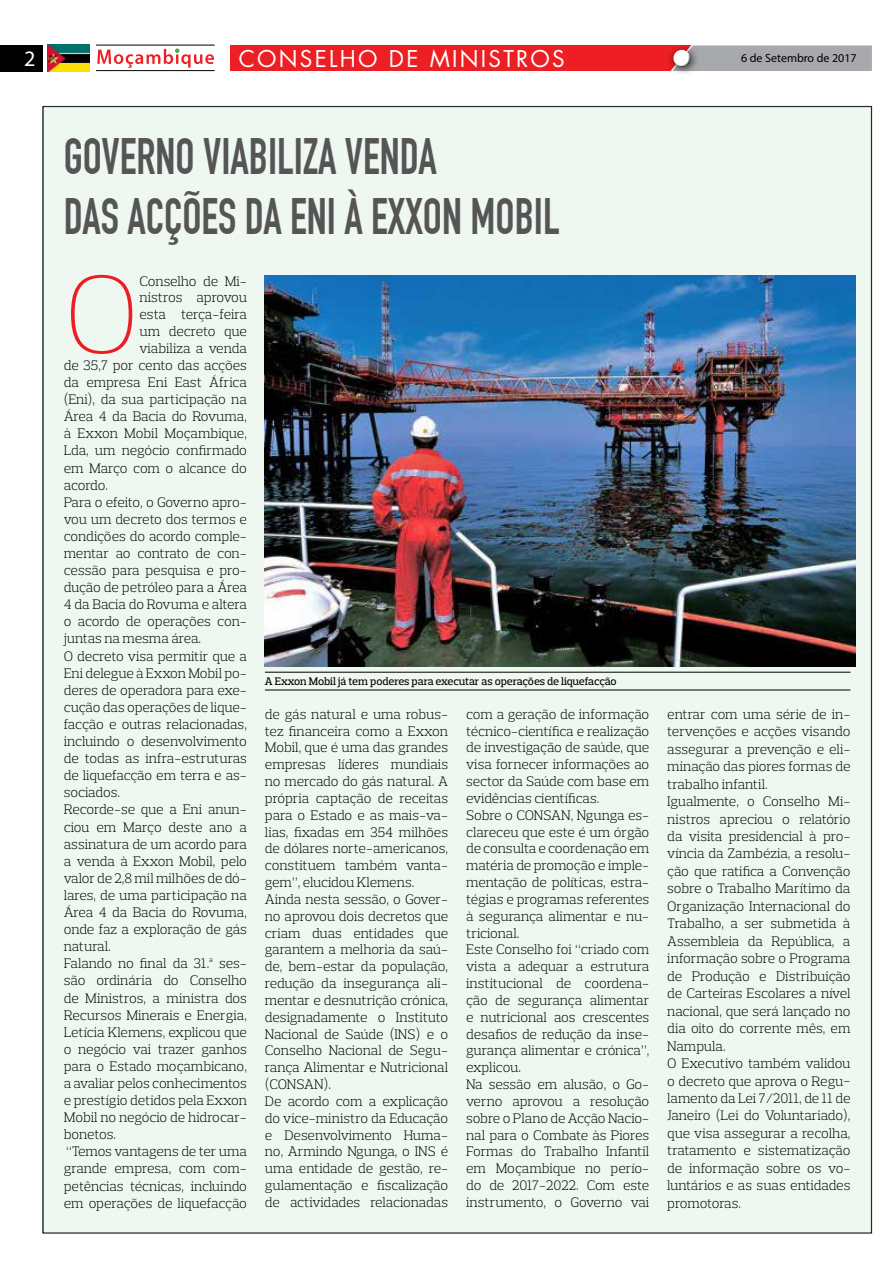
<style>
.page{position:relative;width:893px;height:1263px;background:#fff}
.page>*{position:absolute;margin:0;border:0;box-sizing:border-box;transform-origin:0 0}
.t1{font:200 112.95px "Prelo Slab";color:#ed1d24}
.t2{font:700 50.1px/60px "DIN Condensed";color:#555;scale:.9 1}
.t3{font:22.5px "Futura";letter-spacing:.1em;color:#fff}
.t4{font:22.2px "Myriad Pro";color:#fff}
.t5{font:300 14.1px/16.8px "Prelo Slab";letter-spacing:-.01em;color:#000}
.t6{font:12px "Myriad Pro";color:#000}
.t7{font:500 11.1px "Prelo Slab";letter-spacing:-.01em;color:#000}
</style>
<div class="page">
<img style="left:48px;top:45px;width:41px;height:26px">
<div style="left:43px;top:106px;width:829px;height:1127px;background:#eff7f1"></div>
<img style="left:265px;top:275px;width:590px;height:392px">
<div style="left:230px;top:45px;width:642px;height:26px;background:#ed1f24"></div>
<div style="left:699px;top:45px;width:173px;height:26px;background:#a7a9ac"></div>
<div style="left:0;top:45px;width:43px;height:26px;background:#000"></div>
<div style="left:667px;top:44px;width:32px;height:32px;background:#000;opacity:.75"></div>
<div style="left:672px;top:49px;width:20px;height:14px;background:#fff;opacity:.75"></div>
<div style="left:672px;top:52px;width:20px;height:17px;background:#000;opacity:.75"></div>
<hr style="left:96px;top:70px;width:119px;height:1px;background:#000">
<svg style="left:97px;top:48px;width:117px;height:20px"></svg>
<hr style="left:96px;top:45px;width:119px;height:1px;background:#000">
<hr style="left:265px;top:672px;width:585px;height:1px;background:#000">
<hr style="left:265px;top:690px;width:585px;height:1px;background:#000">
<h3 class="t4" style="left:24px;top:45px;width:13px">2</h3>
<h3 class="t3" style="left:239px;top:43px;width:327px">CONSELHO DE MINISTROS</h3>
<p class="t6" style="left:741px;top:51px;width:117px">6 de Setembro de 2017</p>
<h2 class="t2" style="left:64px;top:127px;width:552px">GOVERNO VIABILIZA VENDA<br>DAS ACÇÕES DA ENI À EXXON MOBIL</h2>
<h1 class="t1" style="left:64px;top:245px;width:77px">O</h1>
<p class="t5" style="left:140px;top:272px;width:109px">Conselho de Mi-</p>
<p class="t5" style="left:140px;top:289px;width:109px">nistros aprovou</p>
<p class="t5" style="left:140px;top:306px;width:109px">esta terça-feira</p>
<p class="t5" style="left:140px;top:323px;width:109px">um decreto que</p>
<p class="t5" style="left:140px;top:340px;width:109px">viabiliza a venda</p>
<p class="t5" style="left:64px;top:357px;width:185px">de 35,7 por cento das acções</p>
<p class="t5" style="left:64px;top:374px;width:185px">da empresa Eni East África</p>
<p class="t5" style="left:64px;top:391px;width:185px">(Eni), da sua participação na</p>
<p class="t5" style="left:64px;top:408px;width:185px">Área 4 da Bacia do Rovuma,</p>
<p class="t5" style="left:64px;top:425px;width:185px">à Exxon Mobil Moçambique,</p>
<p class="t5" style="left:64px;top:442px;width:185px">Lda, um negócio confirmado</p>
<p class="t5" style="left:64px;top:459px;width:185px">em Março com o alcance do</p>
<p class="t5" style="left:64px;top:476px;width:46px">acordo.</p>
<p class="t5" style="left:64px;top:493px;width:185px">Para o efeito, o Governo apro-</p>
<p class="t5" style="left:64px;top:511px;width:185px">vou um decreto dos termos e</p>
<p class="t5" style="left:64px;top:528px;width:185px">condições do acordo comple-</p>
<p class="t5" style="left:64px;top:545px;width:185px">mentar ao contrato de con-</p>
<p class="t5" style="left:64px;top:562px;width:185px">cessão para pesquisa e pro-</p>
<p class="t5" style="left:64px;top:579px;width:185px">dução de petróleo para a Área</p>
<p class="t5" style="left:64px;top:596px;width:185px">4 da Bacia do Rovuma e altera</p>
<p class="t5" style="left:64px;top:613px;width:185px">o acordo de operações con-</p>
<p class="t5" style="left:64px;top:630px;width:139px">juntas na mesma área.</p>
<p class="t5" style="left:64px;top:647px;width:185px">O decreto visa permitir que a</p>
<p class="t5" style="left:64px;top:664px;width:185px">Eni delegue à Exxon Mobil po-</p>
<p class="t5" style="left:64px;top:681px;width:185px">deres de operadora para exe-</p>
<p class="t5" style="left:64px;top:699px;width:185px">cução das operações de lique-</p>
<p class="t5" style="left:64px;top:716px;width:185px">facção e outras relacionadas,</p>
<p class="t5" style="left:64px;top:733px;width:185px">incluindo o desenvolvimento</p>
<p class="t5" style="left:64px;top:750px;width:185px">de todas as infra-estruturas</p>
<p class="t5" style="left:64px;top:767px;width:185px">de liquefacção em terra e as-</p>
<p class="t5" style="left:64px;top:784px;width:58px">sociados.</p>
<p class="t5" style="left:64px;top:801px;width:185px">Recorde-se que a Eni anun-</p>
<p class="t5" style="left:64px;top:818px;width:185px">ciou em Março deste ano a</p>
<p class="t5" style="left:64px;top:835px;width:185px">assinatura de um acordo para</p>
<p class="t5" style="left:64px;top:852px;width:185px">a venda à Exxon Mobil, pelo</p>
<p class="t5" style="left:64px;top:870px;width:185px">valor de 2,8 mil milhões de dó-</p>
<p class="t5" style="left:64px;top:887px;width:185px">lares, de uma participação na</p>
<p class="t5" style="left:64px;top:904px;width:185px">Área 4 da Bacia do Rovuma,</p>
<p class="t5" style="left:64px;top:921px;width:185px">onde faz a exploração de gás</p>
<p class="t5" style="left:64px;top:938px;width:49px">natural.</p>
<p class="t5" style="left:64px;top:955px;width:185px">Falando no final da 31.ª ses-</p>
<p class="t5" style="left:64px;top:972px;width:185px">são ordinária do Conselho</p>
<p class="t5" style="left:64px;top:989px;width:185px">de Ministros, a ministra dos</p>
<p class="t5" style="left:64px;top:1006px;width:185px">Recursos Minerais e Energia,</p>
<p class="t5" style="left:64px;top:1023px;width:185px">Letícia Klemens, explicou que</p>
<p class="t5" style="left:64px;top:1040px;width:185px">o negócio vai trazer ganhos</p>
<p class="t5" style="left:64px;top:1058px;width:185px">para o Estado moçambicano,</p>
<p class="t5" style="left:64px;top:1075px;width:185px">a avaliar pelos conhecimentos</p>
<p class="t5" style="left:64px;top:1092px;width:185px">e prestígio detidos pela Exxon</p>
<p class="t5" style="left:64px;top:1109px;width:185px">Mobil no negócio de hidrocar-</p>
<p class="t5" style="left:64px;top:1126px;width:54px">bonetos.</p>
<p class="t5" style="left:66px;top:1143px;width:182px">“Temos vantagens de ter uma</p>
<p class="t5" style="left:64px;top:1160px;width:185px">grande empresa, com com-</p>
<p class="t5" style="left:64px;top:1177px;width:185px">petências técnicas, incluindo</p>
<p class="t5" style="left:64px;top:1194px;width:185px">em operações de liquefacção</p>
<p class="t7" style="left:265px;top:675px;width:353px">A Exxon Mobil já tem poderes para executar as operações de liquefacção</p>
<p class="t5" style="left:265px;top:706px;width:185px">de gás natural e uma robus&shy;tez financeira como a Exxon<br>Mobil, que é uma das grandes empresas líderes mundiais no mercado do gás natural. A própria captação de receitas para o Estado e as mais-va&shy;lias, fixadas em 354 milhões de dólares norte-americanos, constituem também vanta&shy;gem”, elucidou Klemens.<br>Ainda nesta sessão, o Gover&shy;no aprovou dois decretos que criam duas entidades que garantem a melhoria da saú&shy;de, bem-estar da população, redução da insegurança ali&shy;mentar e desnutrição crónica, designadamente o Instituto<br>Nacional de Saúde (INS) e o<br>Conselho Nacional de Segu&shy;rança Alimentar e Nutricional (CONSAN).<br>De acordo com a explicação do vice-ministro da Educação e Desenvolvimento Huma&shy;no, Armindo Ngunga, o INS é uma entidade de gestão, re&shy;gulamentação e fiscalização de actividades relacionadas</p>
<p class="t5" style="left:466px;top:706px;width:185px">com a geração de informação técnico-científica e realização de investigação de saúde, que visa fornecer informações ao sector da Saúde com base em evidências científicas.<br>Sobre o CONSAN, Ngunga es&shy;clareceu que este é um órgão de consulta e coordenação em matéria de promoção e imple&shy;mentação de políticas, estra&shy;tégias e programas referentes à segurança alimentar e nu&shy;tricional.<br>Este Conselho foi “criado com vista a adequar a estrutura institucional de coordena&shy;ção de segurança alimentar e nutricional aos crescentes desafios de redução da inse&shy;gurança alimentar e crónica”, explicou.<br>Na sessão em alusão, o Go&shy;verno aprovou a resolução sobre o Plano de Acção Nacio&shy;nal para o Combate às Piores<br>Formas do Trabalho Infantil em Moçambique no perío&shy;do de 2017-2022. Com este instrumento, o Governo vai</p>
<p class="t5" style="left:667px;top:705px;width:185px;line-height:17.4px">entrar com uma série de in&shy;tervenções e acções visando assegurar a prevenção e eli&shy;minação das piores formas de trabalho infantil.<br>Igualmente, o Conselho Mi&shy;nistros apreciou o relatório da visita presidencial à pro&shy;víncia da Zambézia, a resolu&shy;ção que ratifica a Convenção sobre o Trabalho Marítimo da<br>Organização Internacional do<br>Trabalho, a ser submetida à<br>Assembleia da República, a informação sobre o Programa de Produção e Distribuição de Carteiras Escolares a nível nacional, que será lançado no dia oito do corrente mês, em<br>Nampula.<br>O Executivo também validou o decreto que aprova o Regu&shy;lamento da Lei 7/2011, de 11 de<br>Janeiro (Lei do Voluntariado), que visa assegurar a recolha, tratamento e sistematização de informação sobre os vo&shy;luntários e as suas entidades promotoras.</p>
</div>
